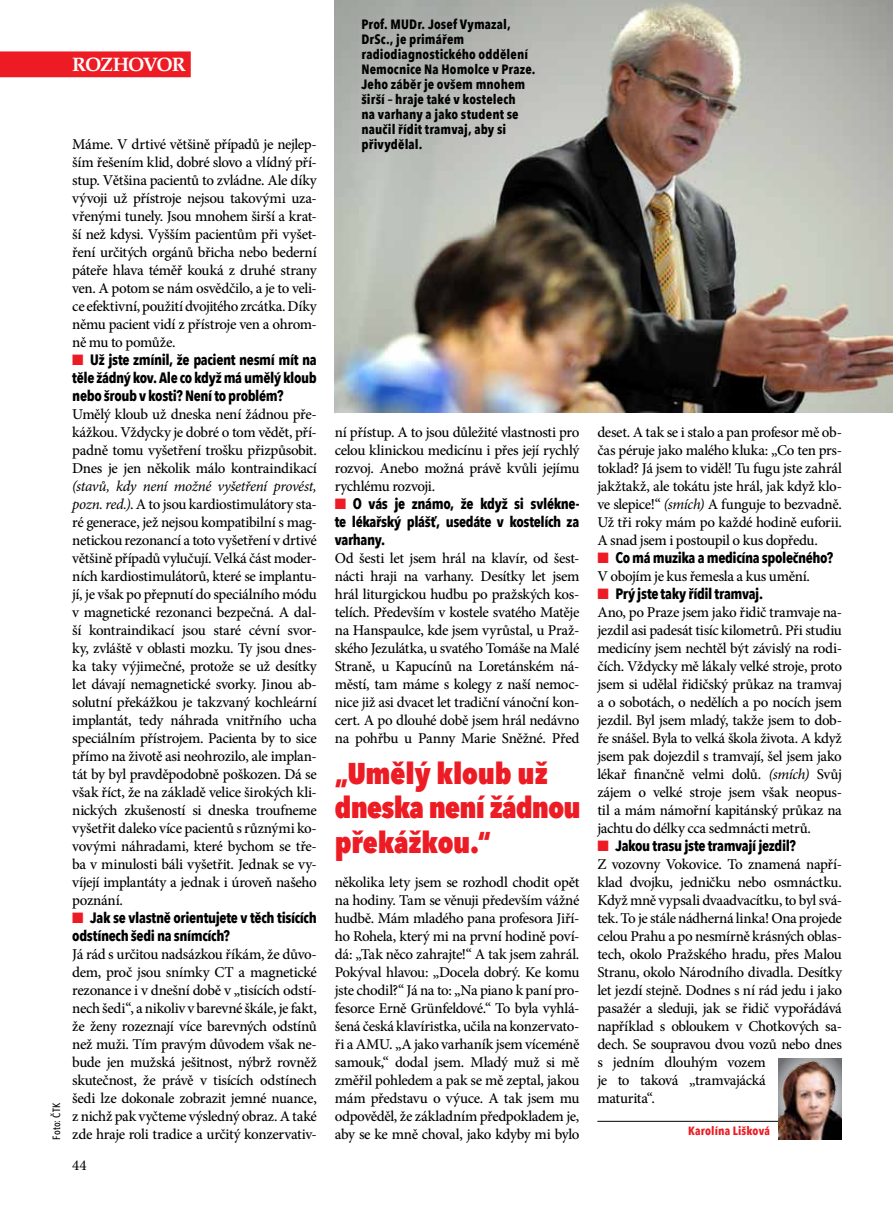
<style>
.page{position:relative;width:893px;height:1212px;background:#fff}
.page>*{position:absolute;margin:0;border:0;box-sizing:border-box;transform-origin:0 0}
.t1{font:800 condensed 30px/34.5px "Avenir Next LT Pro";letter-spacing:-.005em;color:#ed1b23}
.t2{font:700 19.5px "Palatino CE";letter-spacing:-.055em;color:#fff}
.t3{font:500 15px/18px "Minion Pro";letter-spacing:-.025em;color:#000;text-align:justify}
.t4{font:700 condensed 15px/18px "Avenir Next LT Pro";letter-spacing:-.025em;color:#000;text-align:justify}
.t5{font:15px "Minion Pro";color:#000}
.t6{font:700 condensed 13.5px/15px "Avenir Next LT Pro";letter-spacing:.01em;color:#000}
.t7{font:700 condensed 12px "Avenir Next LT Pro";letter-spacing:.015em;color:#ed1b23}
.t8{font:500 condensed 10.5px "Avenir Next LT Pro";letter-spacing:.025em;color:#000}
.s1{color:#ed1b23}
.s2{font-weight:400;font-style:italic}
</style>
<div class="page">
<div style="left:0;top:51px;width:191px;height:26px;background:#ed1b23"></div>
<hr style="left:597px;top:1121px;width:244px;height:1px;background:#000">
<img style="left:778px;top:1058px;width:64px;height:82px">
<img style="left:335px;top:0;width:558px;height:412px">
<h2 class="t2" style="left:72px;top:53px;width:115px">ROZHOVOR</h2>
<p class="t8" style="left:50px;top:1140px;width:39px;rotate:-90deg">Foto: ČTK</p>
<p class="t3" style="left:72px;top:135px;width:246px">Máme. V drtivé většině případů je nejlep&shy;ším řešením klid, dobré slovo a vlídný pří&shy;stup. Většina pacientů to zvládne. Ale díky vývoji už přístroje nejsou takovými uza&shy;vřenými tunely. Jsou mnohem širší a krat&shy;ší než kdysi. Vyšším pacientům při vyšet&shy;ření určitých orgánů břicha nebo bederní páteře hlava téměř kouká z druhé strany ven. A potom se nám osvědčilo, a je to veli&shy;ce efektivní, použití dvojitého zrcátka. Díky němu pacient vidí z přístroje ven a ohrom&shy;ně mu to pomůže.</p>
<p class="t4" style="left:72px;top:350px;width:246px"><span class="s1">■</span> Už jste zmínil, že pacient nesmí mít na těle žádný kov. Ale co když má umělý kloub nebo šroub v kosti? Není to problém?</p>
<p class="t3" style="left:72px;top:405px;width:246px">Umělý kloub už dneska není žádnou pře&shy;kážkou. Vždycky je dobré o tom vědět, pří&shy;padně tomu vyšetření trošku přizpůsobit.<br>Dnes je jen několik málo kontraindikací</p>
<p class="t3" style="left:72px;top:477px;width:246px"><span class="s2">(stavů, kdy není možné vyšetření provést, pozn. red.)</span>. A to jsou kardiostimulátory sta&shy;ré generace, jež nejsou kompatibilní s mag&shy;netickou rezonancí a toto vyšetření v drtivé většině případů vylučují. Velká část moder&shy;ních kardiostimulátorů, které se implantu&shy;jí, je však po přepnutí do speciálního módu v magnetické rezonanci bezpečná. A dal&shy;ší kontraindikací jsou staré cévní svor&shy;ky, zvláště v oblasti mozku. Ty jsou dnes&shy;ka taky výjimečné, protože se už desítky let dávají nemagnetické svorky. Jinou ab&shy;solutní překážkou je takzvaný kochleární implantát, tedy náhrada vnitřního ucha speciálním přístrojem. Pacienta by to sice přímo na životě asi neohrozilo, ale implan&shy;tát by byl pravděpodobně poškozen. Dá se však říct, že na základě velice širokých kli&shy;nických zkušeností si dneska troufneme vyšetřit daleko více pacientů s různými ko&shy;vovými náhradami, které bychom se tře&shy;ba v minulosti báli vyšetřit. Jednak se vy&shy;víjejí implantáty a jednak i úroveň našeho poznání.</p>
<p class="t4" style="left:72px;top:908px;width:246px"><span class="s1">■</span> Jak se vlastně orientujete v těch tisících odstínech šedi na snímcích?</p>
<p class="t3" style="left:72px;top:945px;width:246px">Já rád s určitou nadsázkou říkám, že důvo&shy;dem, proč jsou snímky CT a magnetické rezonance i v dnešní době v „tisících odstí&shy;nech šedi“, a nikoliv v barevné škále, je fakt, že ženy rozeznají více barevných odstínů než muži. Tím pravým důvodem však ne&shy;bude jen mužská ješitnost, nýbrž rovněž skutečnost, že právě v tisících odstínech šedi lze dokonale zobrazit jemné nuance, z nichž pak vyčteme výsledný obraz. A také zde hraje roli tradice a určitý konzervativ-</p>
<p class="t5" style="left:72px;top:1155px;width:16px">44</p>
<p class="t6" style="left:361px;top:17px;width:175px">Prof. MUDr. Josef Vymazal,<br>DrSc., je primářem radiodiagnostického oddělení<br>Nemocnice Na Homolce v Praze.<br>Jeho záběr je ovšem mnohem širší – hraje také v kostelech<br>na varhany a jako student se naučil řídit tramvaj, aby si přivydělal.</p>
<p class="t3" style="left:335px;top:423px;width:246px">ní přístup. A to jsou důležité vlastnosti pro celou klinickou medicínu i přes její rychlý rozvoj. Anebo možná právě kvůli jejímu rychlému rozvoji.</p>
<p class="t4" style="left:335px;top:494px;width:246px"><span class="s1">■</span> O vás je známo, že když si svlékne&shy;te lékařský plášť, usedáte v kostelích za varhany.</p>
<p class="t3" style="left:335px;top:549px;width:246px">Od šesti let jsem hrál na klavír, od šest&shy;nácti hraji na varhany. Desítky let jsem hrál liturgickou hudbu po pražských kos&shy;telích. Především v kostele svatého Matěje na Hanspaulce, kde jsem vyrůstal, u Praž&shy;ského Jezulátka, u svatého Tomáše na Malé Straně, u Kapucínů na Loretánském ná&shy;městí, tam máme s kolegy z naší nemoc&shy;nice již asi dvacet let tradiční vánoční kon&shy;cert. A po dlouhé době jsem hrál nedávno na pohřbu u Panny Marie Sněžné. Před</p>
<h1 class="t1" style="left:335px;top:756px;width:247px">„Umělý kloub už dneska není žádnou překážkou.“</h1>
<p class="t3" style="left:335px;top:873px;width:246px">několika lety jsem se rozhodl chodit opět na hodiny. Tam se věnuji především vážné hudbě. Mám mladého pana profesora Jiří&shy;ho Rohela, který mi na první hodině poví&shy;dá: „Tak něco zahrajte!“ A tak jsem zahrál.<br>Pokýval hlavou: „Docela dobrý. Ke komu jste chodil?“ Já na to: „Na piano k paní pro&shy;fesorce Erně Grünfeldové.“ To byla vyhlá&shy;šená česká klavíristka, učila na konzervato&shy;ři a AMU. „A jako varhaník jsem víceméně samouk,“ dodal jsem. Mladý muž si mě změřil pohledem a pak se mě zeptal, jakou mám představu o výuce. A tak jsem mu odpověděl, že základním předpokladem je, aby se ke mně choval, jako kdyby mi bylo</p>
<p class="t3" style="left:597px;top:423px;width:246px">deset. A tak se i stalo a pan profesor mě ob&shy;čas péruje jako malého kluka: „Co ten prs&shy;toklad? Já jsem to viděl! Tu fugu jste zahrál jakžtakž, ale tokátu jste hrál, jak když klo&shy;ve slepice!“ <span class="s2">(smích)</span> A funguje to bezvadně.<br>Už tři roky mám po každé hodině euforii.<br>A snad jsem i postoupil o kus dopředu.</p>
<p class="t4" style="left:597px;top:548px;width:237px"><span class="s1">■</span> Co má muzika a medicína společného?</p>
<p class="t3" style="left:597px;top:567px;width:214px">V obojím je kus řemesla a kus umění.</p>
<p class="t4" style="left:597px;top:584px;width:167px"><span class="s1">■</span> Prý jste taky řídil tramvaj.</p>
<p class="t3" style="left:597px;top:603px;width:246px">Ano, po Praze jsem jako řidič tramvaje na&shy;jezdil asi padesát tisíc kilometrů. Při studiu medicíny jsem nechtěl být závislý na rodi&shy;čích. Vždycky mě lákaly velké stroje, proto jsem si udělal řidičský průkaz na tramvaj a o sobotách, o nedělích a po nocích jsem jezdil. Byl jsem mladý, takže jsem to dob&shy;ře snášel. Byla to velká škola života. A když jsem pak dojezdil s tramvají, šel jsem jako lékař finančně velmi dolů. <span class="s2">(smích)</span> Svůj zájem o velké stroje jsem však neopus&shy;til a mám námořní kapitánský průkaz na jachtu do délky cca sedmnácti metrů.</p>
<p class="t4" style="left:597px;top:836px;width:200px"><span class="s1">■</span> Jakou trasu jste tramvají jezdil?</p>
<p class="t3" style="left:597px;top:855px;width:246px;text-align:left">Z vozovny Vokovice. To znamená napří&shy;klad dvojku, jedničku nebo osmnáctku.<br>Když mně vypsali dvaadvacítku, to byl svá&shy;tek. To je stále nádherná linka! Ona projede celou Prahu a po nesmírně krásných oblas&shy;tech, okolo Pražského hradu, přes Malou Stranu, okolo Národního divadla. Desítky let jezdí stejně. Dodnes s ní rád jedu i jako pasažér a sleduji, jak se řidič vypořádává například s obloukem v Chotkových sa&shy;dech. Se soupravou dvou vozů nebo dnes s jedním dlouhým vozem<br>je to taková „tramvajácká<br>maturita“.</p>
<p class="t7" style="left:688px;top:1124px;width:83px">Karolína Lišková</p>
</div>
